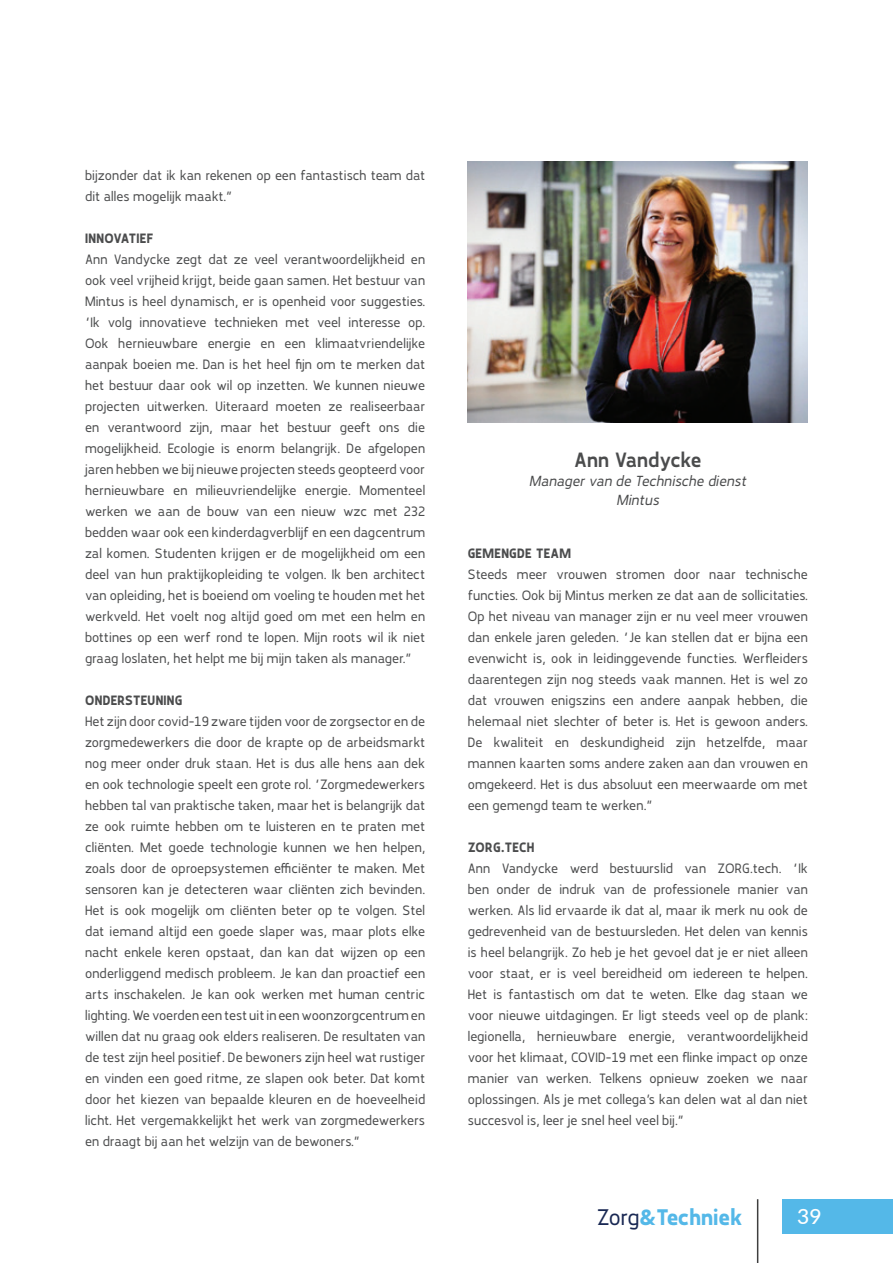
<style>
.page{position:relative;width:893px;height:1263px;background:#fff}
.page>*{position:absolute;margin:0;border:0;box-sizing:border-box;transform-origin:0 0}
.t1{font:700 22.5px "Karlsen";color:#54b8e8}
.t2{font:500 21px "Lato";color:#fff}
.Body{font:600 20.55px "Karlsen";color:#4b4c4d}
.Body-2{font:italic 14.55px/19.4px "Karlsen";letter-spacing:.01em;color:#4b4c4d;text-align:center}
.body{font:13.5px/21px "Karlsen";letter-spacing:.01em;color:#4b4c4d;text-align:justify}
.body-2{font:700 13.5px "Karlsen";letter-spacing:.02em;color:#4b4c4d}
.s1{font-weight:400;color:#192853}
</style>
<div class="page">
<div style="left:782px;top:1199px;width:111px;height:34px;background:#54b8e8"></div>
<hr style="left:757px;top:1199px;width:1px;height:64px;background:#3e3e3f">
<img style="left:468px;top:161px;width:340px;height:262px">
<p class="body" style="left:85px;top:165px;width:342px">bijzonder dat ik kan rekenen op een fantastisch team dat dit alles mogelijk maakt.”</p>
<p class="body-2" style="left:85px;top:229px;width:70px">INNOVATIEF</p>
<p class="body" style="left:85px;top:249px;width:342px">Ann Vandycke zegt dat ze veel verantwoordelijkheid en ook veel vrijheid krijgt, beide gaan samen. Het bestuur van Mintus is heel dynamisch, er is openheid voor suggesties. “Ik volg innovatieve technieken met veel interesse op.<br>Ook hernieuwbare energie en een klimaatvriendelijke aanpak boeien me. Dan is het heel fijn om te merken dat het bestuur daar ook wil op inzetten. We kunnen nieuwe projecten uitwerken. Uiteraard moeten ze realiseerbaar en verantwoord zijn, maar het bestuur geeft ons die mogelijkheid. Ecologie is enorm belangrijk. De afgelopen jaren hebben we bij nieuwe projecten steeds geopteerd voor hernieuwbare en milieuvriendelijke energie. Momenteel werken we aan de bouw van een nieuw wzc met 232 bedden waar ook een kinderdagverblijf en een dagcentrum zal komen. Studenten krijgen er de mogelijkheid om een deel van hun praktijkopleiding te volgen. Ik ben architect van opleiding, het is boeiend om voeling te houden met het werkveld. Het voelt nog altijd goed om met een helm en bottines op een werf rond te lopen. Mijn roots wil ik niet graag loslaten, het helpt me bij mijn taken als manager.”</p>
<p class="body-2" style="left:85px;top:691px;width:99px">ONDERSTEUNING</p>
<p class="body" style="left:85px;top:711px;width:342px">Het zijn door covid-19 zware tijden voor de zorgsector en de zorgmedewerkers die door de krapte op de arbeidsmarkt nog meer onder druk staan. Het is dus alle hens aan dek en ook technologie speelt een grote rol. “Zorgmedewerkers hebben tal van praktische taken, maar het is belangrijk dat ze ook ruimte hebben om te luisteren en te praten met cliënten. Met goede technologie kunnen we hen helpen, zoals door de oproepsystemen efficiënter te maken. Met sensoren kan je detecteren waar cliënten zich bevinden.<br>Het is ook mogelijk om cliënten beter op te volgen. Stel dat iemand altijd een goede slaper was, maar plots elke nacht enkele keren opstaat, dan kan dat wijzen op een onderliggend medisch probleem. Je kan dan proactief een arts inschakelen. Je kan ook werken met human centric lighting. We voerden een test uit in een woonzorgcentrum en willen dat nu graag ook elders realiseren. De resultaten van de test zijn heel positief. De bewoners zijn heel wat rustiger en vinden een goed ritme, ze slapen ook beter. Dat komt door het kiezen van bepaalde kleuren en de hoeveelheid licht. Het vergemakkelijkt het werk van zorgmedewerkers en draagt bij aan het welzijn van de bewoners.”</p>
<p class="Body" style="left:574px;top:446px;width:129px">Ann Vandycke</p>
<p class="Body-2" style="left:529px;top:471px;width:219px">Manager van de Technische dienst<br>Mintus</p>
<p class="body-2" style="left:468px;top:544px;width:105px">GEMENGDE TEAM</p>
<p class="body" style="left:468px;top:564px;width:342px">Steeds meer vrouwen stromen door naar technische functies. Ook bij Mintus merken ze dat aan de sollicitaties.<br>Op het niveau van manager zijn er nu veel meer vrouwen dan enkele jaren geleden. “Je kan stellen dat er bijna een evenwicht is, ook in leidinggevende functies. Werfleiders daarentegen zijn nog steeds vaak mannen. Het is wel zo dat vrouwen enigszins een andere aanpak hebben, die helemaal niet slechter of beter is. Het is gewoon anders.<br>De kwaliteit en deskundigheid zijn hetzelfde, maar mannen kaarten soms andere zaken aan dan vrouwen en omgekeerd. Het is dus absoluut een meerwaarde om met een gemengd team te werken.”</p>
<p class="body-2" style="left:468px;top:838px;width:68px">ZORG.TECH</p>
<p class="body" style="left:468px;top:858px;width:342px">Ann Vandycke werd bestuurslid van ZORG.tech. “Ik ben onder de indruk van de professionele manier van werken. Als lid ervaarde ik dat al, maar ik merk nu ook de gedrevenheid van de bestuursleden. Het delen van kennis is heel belangrijk. Zo heb je het gevoel dat je er niet alleen voor staat, er is veel bereidheid om iedereen te helpen.<br>Het is fantastisch om dat te weten. Elke dag staan we voor nieuwe uitdagingen. Er ligt steeds veel op de plank: legionella, hernieuwbare energie, verantwoordelijkheid voor het klimaat, COVID-19 met een flinke impact op onze manier van werken. Telkens opnieuw zoeken we naar oplossingen. Als je met collega’s kan delen wat al dan niet succesvol is, leer je snel heel veel bij.”</p>
<h1 class="t1" style="left:597px;top:1202px;width:147px"><span class="s1">Zorg</span>&amp;Techniek</h1>
<h2 class="t2" style="left:797px;top:1201px;width:26px">39</h2>
</div>
